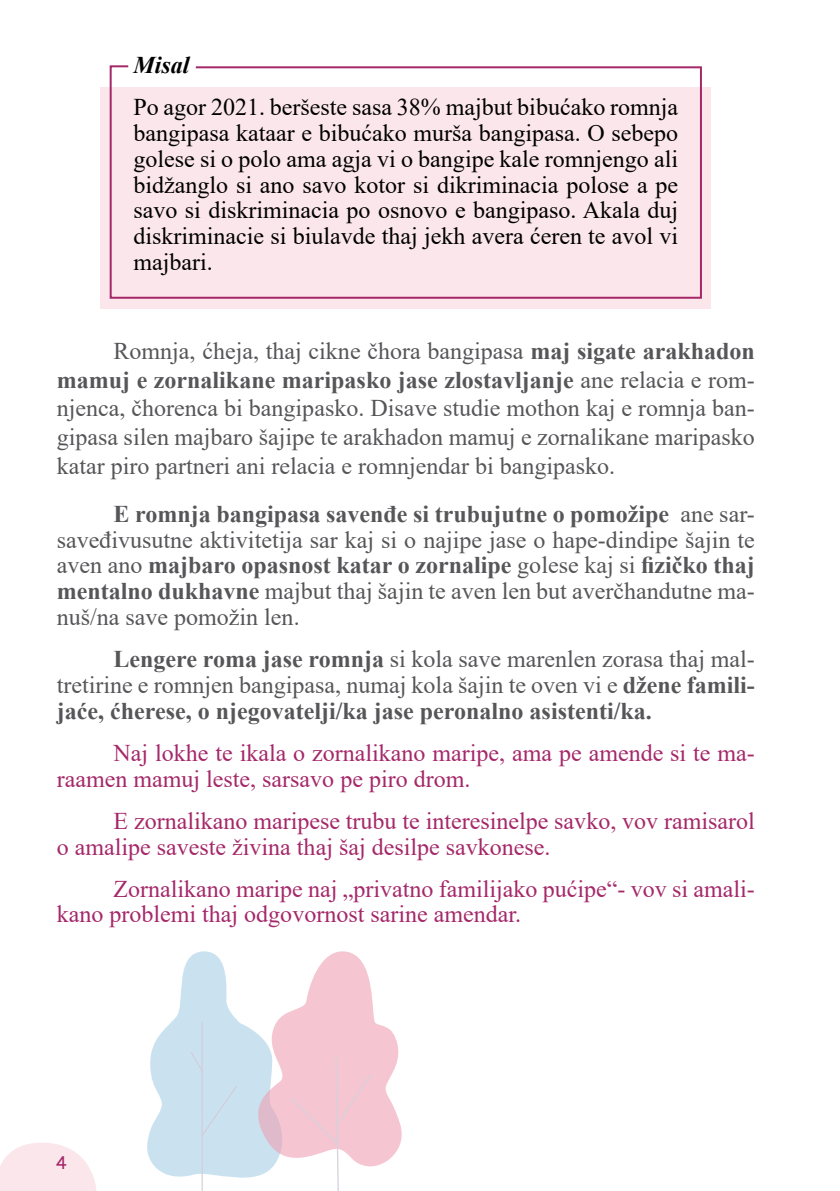
<style>
.page{position:relative;width:840px;height:1191px;background:#fff}
.page>*{position:absolute;margin:0;border:0;box-sizing:border-box;transform-origin:0 0}
.t1{font:24px/28.8px "Times New Roman";color:#565659;text-align:justify}
.t2{font:24px/25.8px "Times New Roman";color:#a52869}
.t3{font:24px/25.8px "Times New Roman";color:#000;text-align:justify}
.t4{font:700 24px/25.8px "Times New Roman";color:#565659;text-align:justify}
.t5{font:italic 700 24px "Times New Roman";color:#000}
.t6{font:18px "Biko";color:#a52869}
.s1{font-weight:700}
.s2{font-weight:400}
</style>
<div class="page">
<svg style="left:0;top:1143px;width:97px;height:48px"></svg>
<div style="left:100px;top:88px;width:610px;height:221px;background:#fbe6eb"></div>
<svg style="left:109px;top:65px;width:593px;height:234px"></svg>
<svg style="left:147px;top:951px;width:255px;height:240px"></svg>
<p class="t5" style="left:133px;top:48px;width:58px">Misal</p>
<p class="t3" style="left:133px;top:93px;width:546px">Po agor 2021. beršeste sasa 38% majbut bibućako romnja bangipasa kataar e bibućako murša bangipasa. O sebepo golese si o polo ama agja vi o bangipe kale romnjengo ali bidžanglo si ano savo kotor si dikriminacia polose a pe savo si diskriminacia po osnovo e bangipaso. Akala duj diskriminacie si biulavde thaj jekh avera ćeren te avol vi majbari.</p>
<p class="t1" style="left:57px;top:336px;width:699px;text-indent:57px">Romnja, ćheja, thaj cikne čhora bangipasa <span class="s1">maj sigate arakhadon mamuj e zornalikane maripasko jase zlostavljanje</span> ane relacia e rom&shy;njenca, čhorenca bi bangipasko. Disave studie mothon kaj e romnja ban&shy;gipasa silen majbaro šajipe te arakhadon mamuj e zornalikane maripasko katar piro partneri ani relacia e romnjendar bi bangipasko.</p>
<p class="t1" style="left:57px;top:500px;width:699px;line-height:25.8px;text-indent:57px"><span class="s1">E romnja bangipasa savenđe si trubujutne o pomožipe</span> ane sar&shy;saveđivusutne aktivitetija sar kaj si o najipe jase o hape-dindipe šajin te aven ano <span class="s1">majbaro opasnost katar o zornalipe</span> golese kaj si <span class="s1">fizičko thaj mentalno dukhavne</span> majbut thaj šajin te aven len but averčhandutne ma&shy;nuš/na save pomožin len.</p>
<p class="t4" style="left:57px;top:645px;width:699px;text-indent:57px">Lengere roma jase romnja <span class="s2">si kola save marenlen zorasa thaj mal&shy;tretirine e romnjen bangipasa, numaj kola šajin te oven vi e</span> džene famili&shy;jaće, ćherese, o njegovatelji/ka jase peronalno asistenti/ka.</p>
<p class="t2" style="left:57px;top:739px;width:699px;text-indent:57px">Naj lokhe te ikala o zornalikano maripe, ama pe amende si te ma&shy;raamen mamuj leste, sarsavo pe piro drom.</p>
<p class="t2" style="left:57px;top:807px;width:699px;text-indent:57px">E zornalikano maripese trubu te interesinelpe savko, vov ramisarol o amalipe saveste živina thaj šaj desilpe savkonese.</p>
<p class="t2" style="left:57px;top:875px;width:699px;text-indent:57px">Zornalikano maripe naj „privatno familijako pućipe“- vov si amali&shy;kano problemi thaj odgovornost sarine amendar.</p>
<p class="t6" style="left:56px;top:1153px;width:12px">4</p>
</div>
